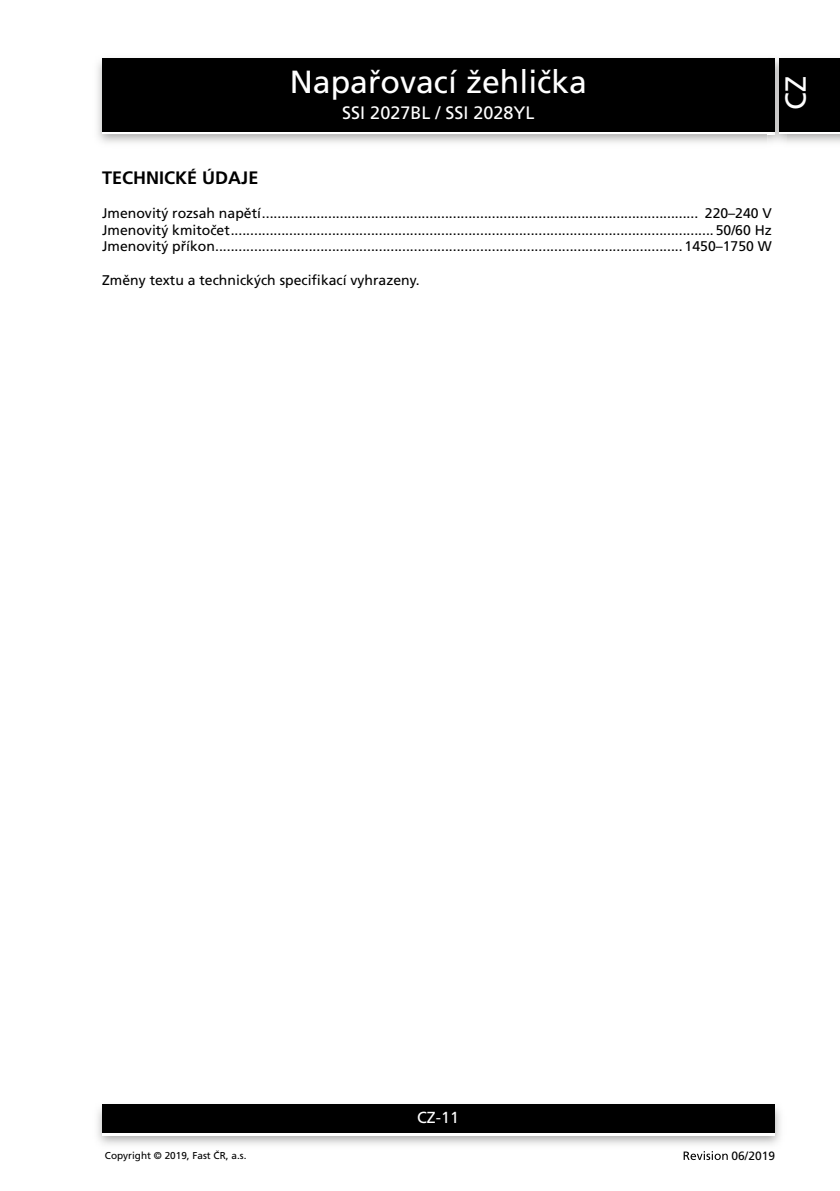
<style>
.page{position:relative;width:840px;height:1191px;background:#fff}
.page>*{position:absolute;margin:0;border:0;box-sizing:border-box;transform-origin:0 0}
.t1{font:32px "Frutiger CE";color:#fff}
.t2{font:29px "Frutiger CE";color:#fff}
.t3{font:18px "Frutiger CE";color:#fff}
.t4{font:700 18px "Frutiger CE";color:#000}
.t5{font:16px "Frutiger CE";color:#fff}
.t6{font:14px "Frutiger CE";color:#000}
.t7{font:12px "Frutiger CE";color:#000}
.t8{font:10px "Frutiger CE";color:#000}
</style>
<div class="page">
<div style="left:102px;top:61px;width:672px;height:73px;background:linear-gradient(to right,#000,#000)"></div>
<div style="left:102px;top:58px;width:672px;height:73px;background:#000"></div>
<img style="left:97px;top:1104px;width:684px;height:41px">
<div style="left:102px;top:1107px;width:672px;height:28px;background:linear-gradient(to right,#fff,#fff)"></div>
<div style="left:102px;top:1104px;width:672px;height:28px;background:#000"></div>
<img style="left:767px;top:56px;width:18px;height:89px">
<svg style="left:767px;top:131px;width:7px;height:3px"></svg>
<img style="left:767px;top:58px;width:7px;height:3px">
<img style="left:767px;top:61px;width:7px;height:70px">
<div style="left:778px;top:61px;width:61px;height:73px;background:linear-gradient(to right,#000,#000)"></div>
<div style="left:778px;top:58px;width:61px;height:73px;background:#000"></div>
<svg style="left:683px;top:1151px;width:44px;height:9px"></svg>
<h1 class="t1" style="left:289px;top:64px;width:298px">Napařovací žehlička</h1>
<p class="t3" style="left:342px;top:102px;width:194px">SSI 2027BL / SSI 2028YL</p>
<h2 class="t2" style="left:778px;top:110px;width:35px;rotate:-90deg">CZ</h2>
<p class="t4" style="left:102px;top:168px;width:158px">TECHNICKÉ ÚDAJE</p>
<p class="t6" style="left:102px;top:205px;width:164px">Jmenovitý rozsah napětí.................................................................................................................</p>
<p class="t6" style="left:704px;top:205px;width:68px">220–240 V</p>
<p class="t6" style="left:102px;top:222px;width:133px">Jmenovitý kmitočet.............................................................................................................................</p>
<p class="t6" style="left:715px;top:222px;width:58px">50/60 Hz</p>
<p class="t6" style="left:102px;top:238px;width:118px">Jmenovitý příkon.........................................................................................................................</p>
<p class="t6" style="left:684px;top:238px;width:89px">1450–1750 W</p>
<p class="t6" style="left:102px;top:272px;width:316px">Změny textu a technických specifi kací vyhrazeny.</p>
<p class="t5" style="left:417px;top:1108px;width:43px">CZ-11</p>
<p class="t8" style="left:105px;top:1149px;width:143px">Copyright © 2019, Fast ČR, a.s.</p>
<p class="t7" style="left:731px;top:1148px;width:45px">06/2019</p>
</div>
